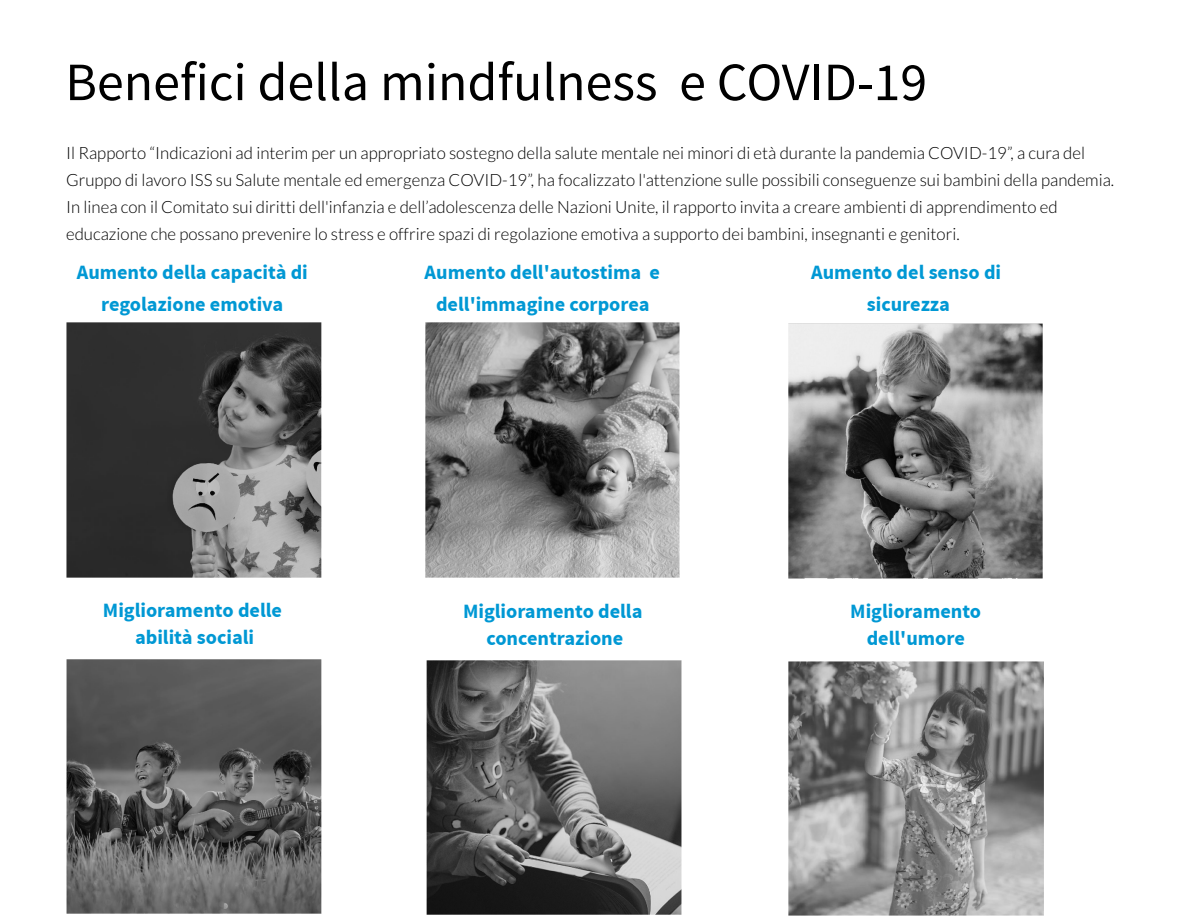
<style>
.page{position:relative;width:1188px;height:918px;background:#fff}
.page>*{position:absolute;margin:0;border:0;box-sizing:border-box;transform-origin:0 0}
.t1{font:54px "Source Sans Pro";color:#000}
.t2{font:700 20.25px/31.5px "Source Sans Pro";color:#0098d4;text-align:center}
.t3{font:300 16.8px/27px "Lato";color:#000}
</style>
<div class="page">
<img style="left:66px;top:659px;width:256px;height:255px">
<img style="left:789px;top:661px;width:254px;height:255px">
<img style="left:788px;top:323px;width:255px;height:256px">
<img style="left:66px;top:323px;width:256px;height:254px">
<img style="left:425px;top:323px;width:255px;height:254px">
<img style="left:426px;top:660px;width:256px;height:255px">
<h1 class="t1" style="left:65px;top:49px;width:863px">Benefici della mindfulness e COVID-19</h1>
<p class="t3" style="left:66px;top:139px;width:1050px">Il Rapporto “Indicazioni ad interim per un appropriato sostegno della salute mentale nei minori di età durante la pandemia COVID-19”, a cura del Gruppo di lavoro ISS su Salute mentale ed emergenza COVID-19”, ha focalizzato l'attenzione sulle possibili conseguenze sui bambini della pandemia.<br>In linea con il Comitato sui diritti dell'infanzia e dell’adolescenza delle Nazioni Unite, il rapporto invita a creare ambienti di apprendimento ed educazione che possano prevenire lo stress e offrire spazi di regolazione emotiva a supporto dei bambini, insegnanti e genitori.</p>
<p class="t2" style="left:77px;top:257px;width:233px">Aumento della capacità di regolazione emotiva</p>
<p class="t2" style="left:425px;top:257px;width:237px">Aumento dell'autostima e dell'immagine corporea</p>
<p class="t2" style="left:811px;top:257px;width:191px">Aumento del senso di sicurezza</p>
<p class="t2" style="left:103px;top:597px;width:181px;line-height:27px">Miglioramento delle abilità sociali</p>
<p class="t2" style="left:850px;top:598px;width:132px;line-height:27px">Miglioramento dell'umore</p>
<p class="t2" style="left:463px;top:598px;width:181px;line-height:27px">Miglioramento della concentrazione</p>
</div>
